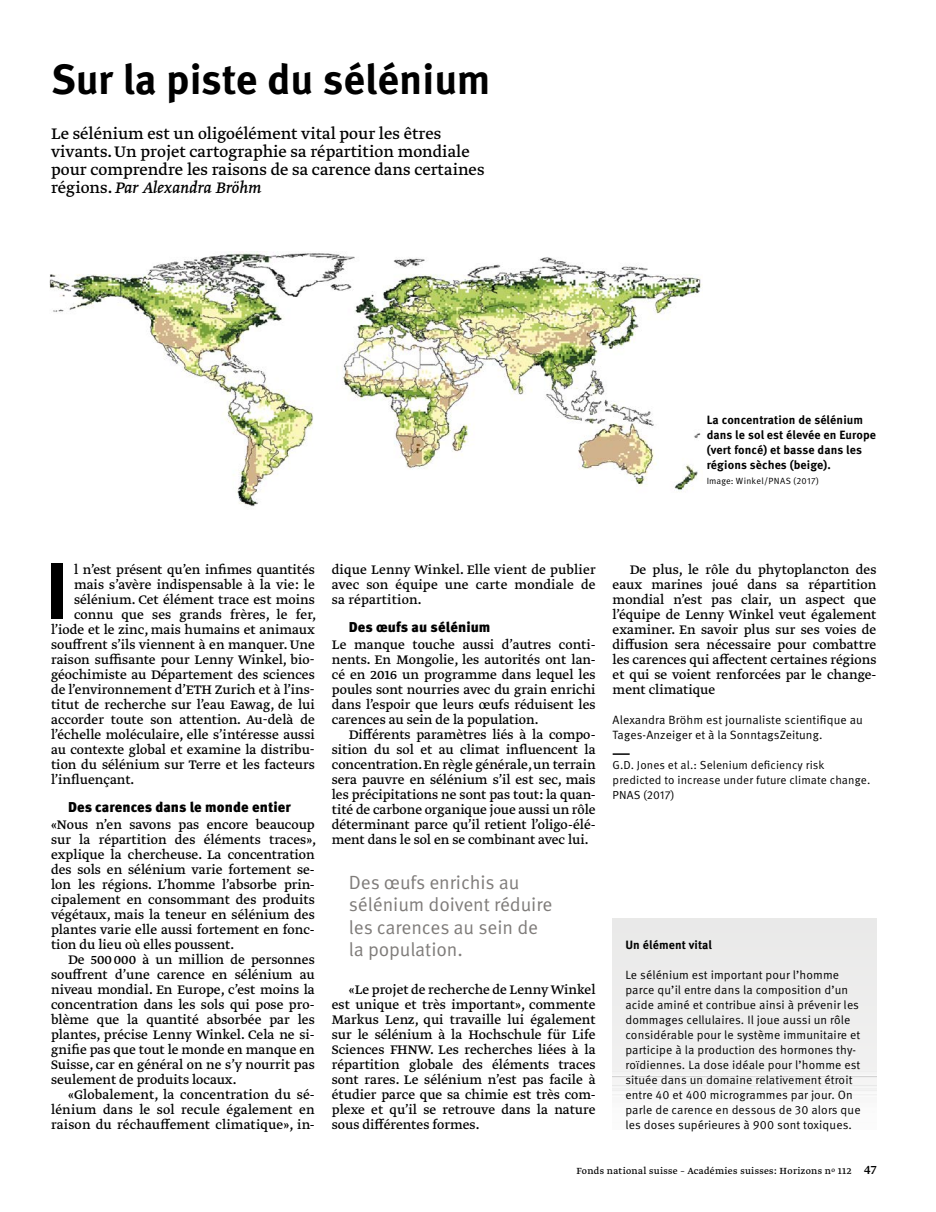
<style>
.page{position:relative;width:936px;height:1212px;background:#fff}
.page>*{position:absolute;margin:0;border:0;box-sizing:border-box;transform-origin:0 0}
._21_lauftxt-Initial{font:700 79.35px "Meta OT";color:#000}
._01_titel_bold-28_FR{font:700 42px "Meta OT";color:#000}
._12_quote-13_FR{font:19.2px/22.5px "Meta OT Norm";letter-spacing:-.005em;color:#7f7c7a}
.t1{font:18px/18px "Greta Text Std";color:#000}
._20_lauftxt_9_75_FR{font:14.7px/15px "Greta Text Std";color:#000;text-align:justify}
._21_lauftxt-Initial-2{font:14.7px "Greta Text Std";color:#000}
._22_lauftext_9_75_oh{font:14.7px/15px "Greta Text Std";color:#000;text-align:justify}
.t2{font:900 14.25px "Meta OT";letter-spacing:.005em;color:#000}
._41_kastentext-8_FR{font:12px/15px "Meta OT Norm";letter-spacing:.01em;color:#000}
._50_bildlegende_8_FR{font:700 12px/15px "Meta OT";letter-spacing:.01em;color:#000}
._45_angaben_autor_FR{font:12px/15px "Meta OT Norm";letter-spacing:.01em;color:#000}
._40_kastentitel_bold{font:700 12px "Meta OT";letter-spacing:.01em;color:#000}
._46_kasten-7_75_lite{font:11.7px/15px "Meta OT Norm";letter-spacing:.01em;color:#000}
.t3{font:10.5px "Greta Text Std";letter-spacing:.03em;color:#000}
._50_bildlegende_8_FR-2{font:9px "Meta OT Norm";letter-spacing:.025em;color:#000}
.s1{font-style:italic}
.s2{font-size:14.7px}
</style>
<div class="page">
<svg style="left:612px;top:753px;width:17px;height:2px"></svg>
<div style="left:612px;top:919px;width:264px;height:210px;background:#ededed"></div>
<img style="left:612px;top:1075px;width:264px;height:54px">
<img style="left:50px;top:251px;width:652px;height:256px">
<h1 class="_01_titel_bold-28_FR" style="left:51px;top:53px;width:441px">Sur la piste du sélénium</h1>
<h2 class="t1" style="left:51px;top:125px;width:435px">Le sélénium est un oligoélément vital pour les êtres vivants. Un projet cartographie sa répartition mondiale pour comprendre les raisons de sa carence dans certaines régions. <span class="s1">Par Alexandra Bröhm</span></h2>
<p class="_50_bildlegende_8_FR" style="left:706px;top:412px;width:171px">La concentration de sélénium dans le sol est élevée en Europe (vert foncé) et basse dans les régions sèches (beige).</p>
<p class="_50_bildlegende_8_FR-2" style="left:706px;top:475px;width:114px">Image: Winkel/PNAS (2017)</p>
<p class="_21_lauftxt-Initial" style="left:45px;top:541px;width:25px">I</p>
<p class="_21_lauftxt-Initial-2" style="left:74px;top:561px;width:242px">l n’est présent qu’en infimes quantités</p>
<p class="_21_lauftxt-Initial-2" style="left:74px;top:576px;width:242px">mais s’avère indispensable à la vie: le</p>
<p class="_21_lauftxt-Initial-2" style="left:74px;top:591px;width:242px">sélénium. Cet élément trace est moins</p>
<p class="_21_lauftxt-Initial-2" style="left:74px;top:606px;width:244px">connu que ses grands frères, le fer,</p>
<p class="_21_lauftxt-Initial-2" style="left:51px;top:621px;width:265px">l’iode et le zinc, mais humains et animaux</p>
<p class="_21_lauftxt-Initial-2" style="left:51px;top:636px;width:265px">souffrent s’ils viennent à en manquer. Une</p>
<p class="_21_lauftxt-Initial-2" style="left:51px;top:651px;width:265px">raison suffisante pour Lenny Winkel, bio-</p>
<p class="_21_lauftxt-Initial-2" style="left:51px;top:666px;width:265px">géochimiste au Département des sciences</p>
<p class="_21_lauftxt-Initial-2" style="left:51px;top:681px;width:265px">de l’environnement d’ETH Zurich et à l’ins-</p>
<p class="_21_lauftxt-Initial-2" style="left:51px;top:696px;width:265px">titut de recherche sur l’eau Eawag, de lui</p>
<p class="_21_lauftxt-Initial-2" style="left:51px;top:711px;width:265px">accorder toute son attention. Au-delà de</p>
<p class="_21_lauftxt-Initial-2" style="left:51px;top:726px;width:265px">l’échelle moléculaire, elle s’intéresse aussi</p>
<p class="_21_lauftxt-Initial-2" style="left:51px;top:741px;width:265px">au contexte global et examine la distribu-</p>
<p class="_21_lauftxt-Initial-2" style="left:51px;top:756px;width:265px">tion du sélénium sur Terre et les facteurs</p>
<p class="_21_lauftxt-Initial-2" style="left:51px;top:771px;width:85px">l’influençant.</p>
<h3 class="t2" style="left:68px;top:799px;width:224px">Des carences dans le monde entier</h3>
<p class="_22_lauftext_9_75_oh" style="left:51px;top:818px;width:267px">«Nous n’en savons pas encore beaucoup sur la répartition des éléments traces», explique la chercheuse. La concentration des sols en sélénium varie fortement se&shy;lon les régions. L’homme l’absorbe prin&shy;cipalement en consommant des produits végétaux, mais la teneur en sélénium des plantes varie elle aussi fortement en fonc&shy;tion du lieu où elles poussent.</p>
<p class="_20_lauftxt_9_75_FR" style="left:51px;top:953px;width:265px;text-indent:17px">De 500000 à un million de personnes souffrent d’une carence en sélénium au niveau mondial. En Europe, c’est moins la concentration dans les sols qui pose pro&shy;blème que la quantité absorbée par les plantes, précise Lenny Winkel. Cela ne si&shy;gnifie pas que tout le monde en manque en Suisse, car en général on ne s’y nourrit pas seulement de produits locaux.</p>
<p class="_20_lauftxt_9_75_FR" style="left:51px;top:1088px;width:265px;text-indent:17px">«Globalement, la concentration du sé&shy;lénium dans le sol recule également en raison du réchauffement climatique», in-</p>
<p class="_20_lauftxt_9_75_FR" style="left:332px;top:563px;width:265px">dique Lenny Winkel. Elle vient de publier avec son équipe une carte mondiale de sa répartition.</p>
<h3 class="t2" style="left:349px;top:619px;width:143px">Des œufs au sélénium</h3>
<p class="_22_lauftext_9_75_oh" style="left:332px;top:638px;width:265px">Le manque touche aussi d’autres conti&shy;nents. En Mongolie, les autorités ont lan&shy;cé en 2016 un programme dans lequel les poules sont nourries avec du grain enrichi dans l’espoir que leurs œufs réduisent les carences au sein de la population.</p>
<p class="_20_lauftxt_9_75_FR" style="left:332px;top:728px;width:265px;text-indent:17px">Différents paramètres liés à la compo&shy;sition du sol et au climat influencent la concentration. En règle générale, un terrain sera pauvre en sélénium s’il est sec, mais les précipitations ne sont pas tout: la quan&shy;tité de carbone organique joue aussi un rôle déterminant parce qu’il retient l’oligo-élé&shy;ment dans le sol en se combinant avec lui.</p>
<p class="_12_quote-13_FR" style="left:349px;top:871px;width:205px">Des œufs enrichis au sélénium doivent réduire les carences au sein de la population.</p>
<p class="_20_lauftxt_9_75_FR" style="left:332px;top:983px;width:265px;text-indent:17px">«Le projet de recherche de Lenny Winkel est unique et très important», commente Markus Lenz, qui travaille lui également sur le sélénium à la Hochschule für Life Sciences FHNW. Les recherches liées à la répartition globale des éléments traces sont rares. Le sélénium n’est pas facile à étudier parce que sa chimie est très com&shy;plexe et qu’il se retrouve dans la nature sous différentes formes.</p>
<p class="_20_lauftxt_9_75_FR" style="left:612px;top:563px;width:265px;text-indent:17px">De plus, le rôle du phytoplancton des eaux marines joué dans sa répartition mondial n’est pas clair, un aspect que l’équipe de Lenny Winkel veut également examiner. En savoir plus sur ses voies de diffusion sera nécessaire pour combattre les carences qui affectent certaines régions et qui se voient renforcées par le change&shy;ment climatique</p>
<p class="_45_angaben_autor_FR" style="left:612px;top:712px;width:252px">Alexandra Bröhm est journaliste scientifique au<br>Tages-Anzeiger et à la SonntagsZeitung.</p>
<p class="_46_kasten-7_75_lite" style="left:612px;top:757px;width:259px">G.D. Jones et al.: Selenium deficiency risk predicted to increase under future climate change.<br>PNAS (2017)</p>
<p class="_40_kastentitel_bold" style="left:625px;top:937px;width:88px">Un élément vital</p>
<p class="_41_kastentext-8_FR" style="left:625px;top:967px;width:237px">Le sélénium est important pour l’homme parce qu’il entre dans la composition d’un acide aminé et contribue ainsi à prévenir les dommages cellulaires. Il joue aussi un rôle considérable pour le système immunitaire et participe à la production des hormones thy&shy;roïdiennes. La dose idéale pour l’homme est située dans un domaine relativement étroit entre 40 et 400 microgrammes par jour. On parle de carence en dessous de 30 alors que les doses supérieures à 900 sont toxiques.</p>
<p class="t3" style="left:576px;top:1165px;width:301px">Fonds national suisse – Académies suisses: Horizons n<sup>o</sup> 112 <span class="s2">47</span></p>
</div>
